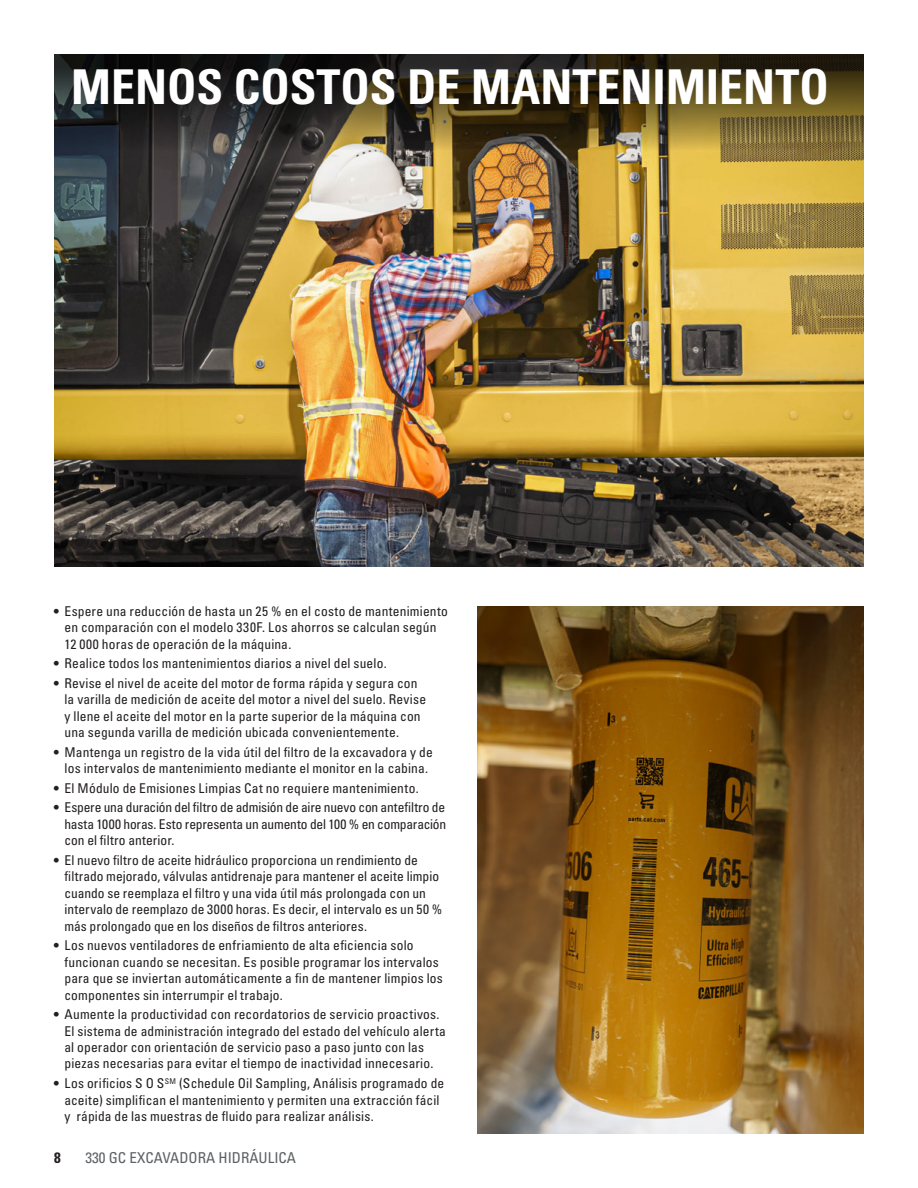
<style>
.page{position:relative;width:918px;height:1188px;background:#fff}
.page>*{position:absolute;margin:0;border:0;box-sizing:border-box;transform-origin:0 0}
.t1{font:48px "Univers LTCYR 67 Bold Cond";color:#fff}
.t2{font:condensed 15px "Univers LTCYR 57";color:#5d6163}
.t3{font:15px "Univers LTCYR 67 Bold Cond";color:#231f20}
.t4{font:condensed 13.5px/16.5px "Univers LTCYR 57";letter-spacing:.01em;color:#231f20}
</style>
<div class="page">
<img style="left:54px;top:299px;width:810px;height:268px">
<img style="left:54px;top:54px;width:810px;height:245px">
<img style="left:477px;top:607px;width:387px;height:527px">
<h1 class="t1" style="left:71px;top:58px;width:759px">MENOS COSTOS DE MANTENIMIENTO</h1>
<p class="t4" style="left:65px;top:602px;width:385px;text-indent:-11px">• Espere una reducción de hasta un 25 % en el costo de mantenimiento en comparación con el modelo 330F. Los ahorros se calculan según<br>12 000 horas de operación de la máquina.</p>
<p class="t4" style="left:54px;top:655px;width:334px">• Realice todos los mantenimientos diarios a nivel del suelo.</p>
<p class="t4" style="left:65px;top:674px;width:363px;text-indent:-11px">• Revise el nivel de aceite del motor de forma rápida y segura con la varilla de medición de aceite del motor a nivel del suelo. Revise y llene el aceite del motor en la parte superior de la máquina con una segunda varilla de medición ubicada convenientemente.</p>
<p class="t4" style="left:54px;top:743px;width:380px;text-align:center">• Mantenga un registro de la vida útil del filtro de la excavadora y de los intervalos de mantenimiento mediante el monitor en la cabina.</p>
<p class="t4" style="left:54px;top:779px;width:366px">• El Módulo de Emisiones Limpias Cat no requiere mantenimiento.</p>
<p class="t4" style="left:65px;top:799px;width:383px;text-align:justify;text-indent:-11px">• Espere una duración del filtro de admisión de aire nuevo con antefiltro de hasta 1000 horas. Esto representa un aumento del 100 % en comparación con el filtro anterior.</p>
<p class="t4" style="left:65px;top:851px;width:379px;text-indent:-11px">• El nuevo filtro de aceite hidráulico proporciona un rendimiento de filtrado mejorado, válvulas antidrenaje para mantener el aceite limpio cuando se reemplaza el filtro y una vida útil más prolongada con un intervalo de reemplazo de 3000 horas. Es decir, el intervalo es un 50 % más prolongado que en los diseños de filtros anteriores.</p>
<p class="t4" style="left:65px;top:937px;width:380px;text-indent:-11px">• Los nuevos ventiladores de enfriamiento de alta eficiencia solo funcionan cuando se necesitan. Es posible programar los intervalos para que se inviertan automáticamente a fin de mantener limpios los componentes sin interrumpir el trabajo.</p>
<p class="t4" style="left:65px;top:1006px;width:383px;text-indent:-11px">• Aumente la productividad con recordatorios de servicio proactivos.<br>El sistema de administración integrado del estado del vehículo alerta al operador con orientación de servicio paso a paso junto con las piezas necesarias para evitar el tiempo de inactividad innecesario.</p>
<p class="t4" style="left:64px;top:1075px;width:381px;text-indent:-10px">• Los orificios S O S<sup>SM</sup> (Schedule Oil Sampling, Análisis programado de aceite) simplifican el mantenimiento y permiten una extracción fácil y rápida de las muestras de fluido para realizar análisis.</p>
<p class="t3" style="left:54px;top:1148px;width:8px">8</p>
<p class="t2" style="left:86px;top:1148px;width:212px">330 GC EXCAVADORA HIDRÁULICA</p>
</div>
